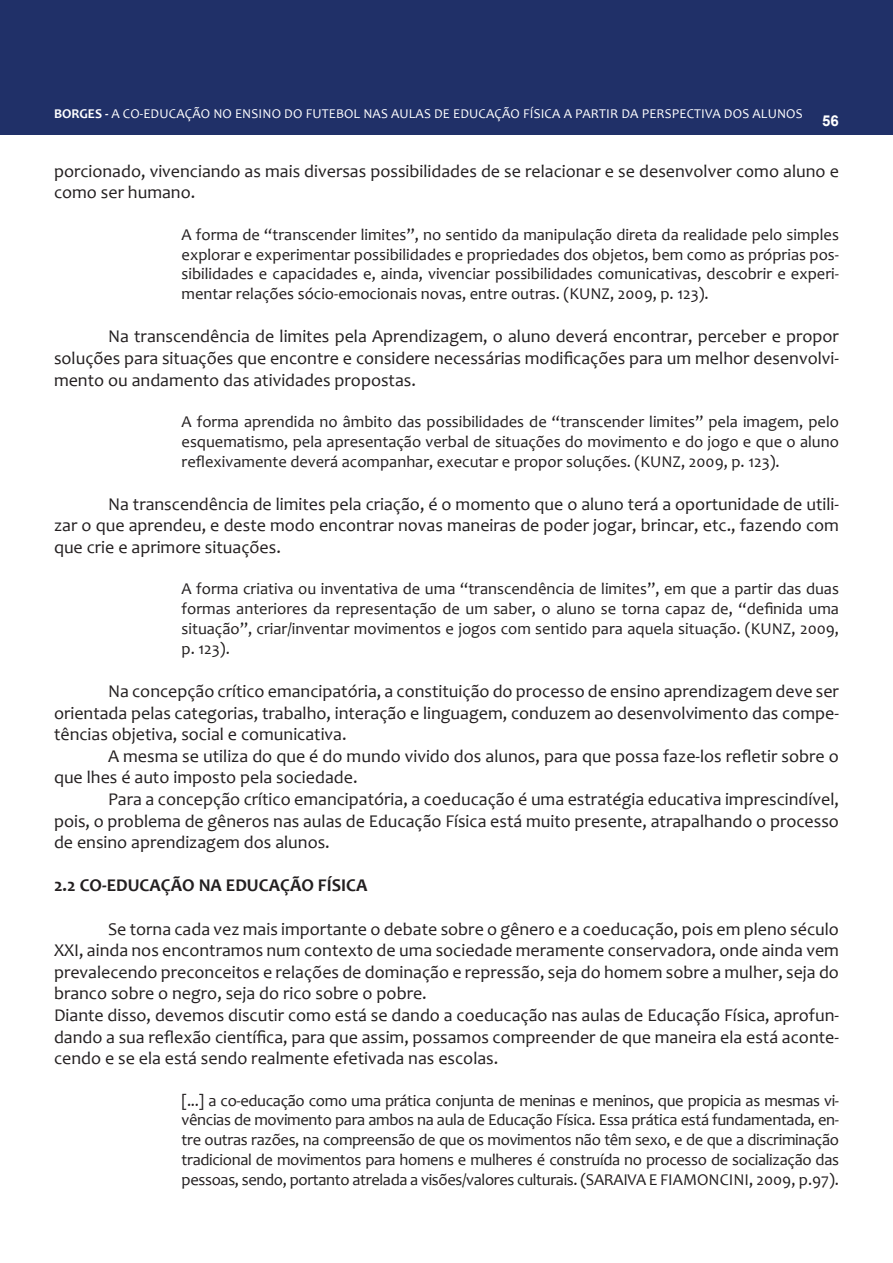
<style>
.page{position:relative;width:893px;height:1263px;background:#fff}
.page>*{position:absolute;margin:0;border:0;box-sizing:border-box;transform-origin:0 0}
.texto_corrido{font:18px/21.6px "Candara";color:#231f20;text-align:justify}
.texto_corrido-2{font:700 18px "Candara";color:#231f20}
.citação{font:16.5px/19.8px "Candara";color:#231f20;text-align:justify}
.t1{font:700 15px "Arial";color:#fff}
.t2{font:13.5px "Candara";letter-spacing:.01em;color:#fff}
.s1{font-weight:700}
</style>
<div class="page">
<div style="left:0;top:0;width:893px;height:135px;background:#203068"></div>
<p class="t2" style="left:54px;top:105px;width:750px"><span class="s1">BORGES -</span> A CO-EDUCAÇÃO NO ENSINO DO FUTEBOL NAS AULAS DE EDUCAÇÃO FÍSICA A PARTIR DA PERSPECTIVA DOS ALUNOS</p>
<p class="t1" style="left:822px;top:111px;width:18px">56</p>
<p class="texto_corrido" style="left:54px;top:160px;width:786px">porcionado, vivenciando as mais diversas possibilidades de se relacionar e se desenvolver como aluno e como ser humano.</p>
<p class="citação" style="left:182px;top:224px;width:659px">A forma de “transcender limites”, no sentido da manipulação direta da realidade pelo simples explorar e experimentar possibilidades e propriedades dos objetos, bem como as próprias pos&shy;sibilidades e capacidades e, ainda, vivenciar possibilidades comunicativas, descobrir e experi&shy;mentar relações sócio-emocionais novas, entre outras. (KUNZ, 2009, p. 123).</p>
<p class="texto_corrido" style="left:54px;top:326px;width:786px;text-indent:54px">Na transcendência de limites pela Aprendizagem, o aluno deverá encontrar, perceber e propor soluções para situações que encontre e considere necessárias modificações para um melhor desenvolvi&shy;mento ou andamento das atividades propostas.</p>
<p class="citação" style="left:182px;top:412px;width:659px">A forma aprendida no âmbito das possibilidades de “transcender limites” pela imagem, pelo esquematismo, pela apresentação verbal de situações do movimento e do jogo e que o aluno reflexivamente deverá acompanhar, executar e propor soluções. (KUNZ, 2009, p. 123).</p>
<p class="texto_corrido" style="left:54px;top:493px;width:786px;text-indent:54px">Na transcendência de limites pela criação, é o momento que o aluno terá a oportunidade de utili&shy;zar o que aprendeu, e deste modo encontrar novas maneiras de poder jogar, brincar, etc., fazendo com que crie e aprimore situações.</p>
<p class="citação" style="left:182px;top:579px;width:659px">A forma criativa ou inventativa de uma “transcendência de limites”, em que a partir das duas formas anteriores da representação de um saber, o aluno se torna capaz de, “definida uma situação”, criar/inventar movimentos e jogos com sentido para aquela situação. (KUNZ, 2009, p. 123).</p>
<p class="texto_corrido" style="left:54px;top:680px;width:786px;text-indent:54px">Na concepção crítico emancipatória, a constituição do processo de ensino aprendizagem deve ser orientada pelas categorias, trabalho, interação e linguagem, conduzem ao desenvolvimento das compe&shy;tências objetiva, social e comunicativa.</p>
<p class="texto_corrido" style="left:54px;top:745px;width:786px;text-indent:54px">A mesma se utiliza do que é do mundo vivido dos alunos, para que possa faze-los refletir sobre o que lhes é auto imposto pela sociedade.</p>
<p class="texto_corrido" style="left:54px;top:788px;width:786px;text-indent:54px">Para a concepção crítico emancipatória, a coeducação é uma estratégia educativa imprescindível, pois, o problema de gêneros nas aulas de Educação Física está muito presente, atrapalhando o processo de ensino aprendizagem dos alunos.</p>
<p class="texto_corrido-2" style="left:54px;top:874px;width:315px">2.2 CO-EDUCAÇÃO NA EDUCAÇÃO FÍSICA</p>
<p class="texto_corrido" style="left:54px;top:918px;width:786px;text-indent:54px">Se torna cada vez mais importante o debate sobre o gênero e a coeducação, pois em pleno século XXI, ainda nos encontramos num contexto de uma sociedade meramente conservadora, onde ainda vem prevalecendo preconceitos e relações de dominação e repressão, seja do homem sobre a mulher, seja do branco sobre o negro, seja do rico sobre o pobre.</p>
<p class="texto_corrido" style="left:54px;top:1004px;width:786px">Diante disso, devemos discutir como está se dando a coeducação nas aulas de Educação Física, aprofun&shy;dando a sua reflexão científica, para que assim, possamos compreender de que maneira ela está aconte&shy;cendo e se ela está sendo realmente efetivada nas escolas.</p>
<p class="citação" style="left:182px;top:1090px;width:659px">[...] a co-educação como uma prática conjunta de meninas e meninos, que propicia as mesmas vi&shy;vências de movimento para ambos na aula de Educação Física. Essa prática está fundamentada, en&shy;tre outras razões, na compreensão de que os movimentos não têm sexo, e de que a discriminação tradicional de movimentos para homens e mulheres é construída no processo de socialização das pessoas, sendo, portanto atrelada a visões/valores culturais. (SARAIVA E FIAMONCINI, 2009, p.97).</p>
</div>
